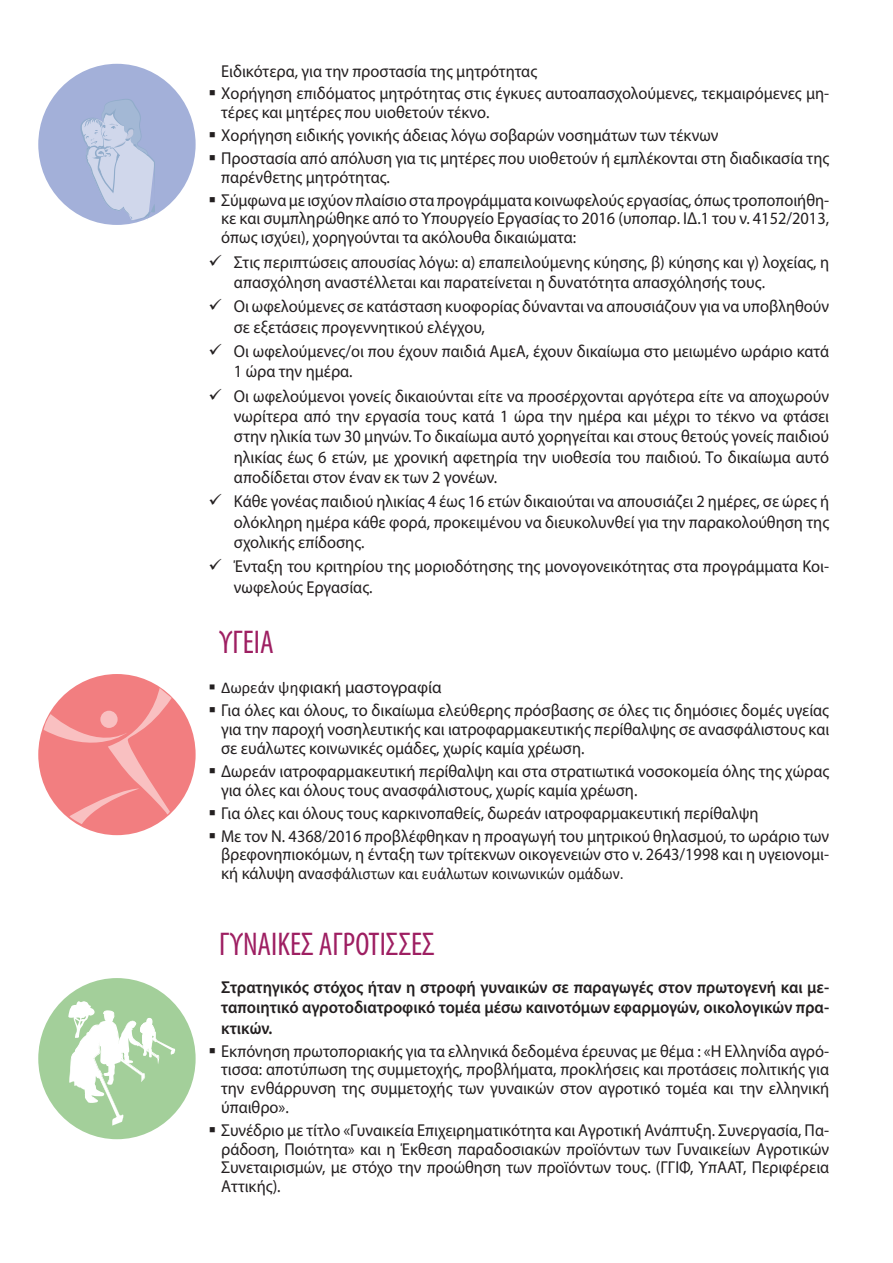
<style>
.page{position:relative;width:893px;height:1263px;background:#fff}
.page>*{position:absolute;margin:0;border:0;box-sizing:border-box;transform-origin:0 0}
.t1{font:condensed 33px "Myriad Pro";color:#9e1f62;scale:.95 1}
.t2{font:17.25px/18.8px "Myriad Pro";color:#231f20;scale:.95 1}
.t3{font:600 17.25px/20.2px "Myriad Pro";color:#231f20;text-align:justify;scale:.95 1}
.t4{font:17.25px "Myriad Pro";color:#231f20}
.t5{font:16.5px "Calibri";letter-spacing:-.005em;color:#231f20;scale:.95 1}
.s1{font-family:"Calibri";font-size:16.5px}
.s2{font-family:"Myriad Pro";font-size:17.25px}
</style>
<div class="page">
<div style="left:38px;top:978px;width:158px;height:161px;background:#a3cf9a;border-radius:50%"></div>
<svg style="left:68px;top:1001px;width:107px;height:124px"></svg>
<div style="left:38px;top:674px;width:158px;height:161px;background:#f27e80;border-radius:50%"></div>
<svg style="left:44px;top:688px;width:128px;height:136px"></svg>
<div style="left:100px;top:711px;width:18px;height:17px;background:#f9c0c1;border-radius:50%"></div>
<div style="left:38px;top:64px;width:158px;height:161px;background:#a3b0d9;border-radius:50%"></div>
<svg style="left:80px;top:99px;width:75px;height:122px"></svg>
<p class="t2" style="left:221px;top:61px;width:334px">Ειδικότερα, για την προστασία της μητρότητας</p>
<p class="t2" style="left:221px;top:84px;width:642px;text-indent:-13px">▪ Χορήγηση επιδόματος μητρότητας στις έγκυες αυτοαπασχολούμενες, τεκμαιρόμενες μη&shy;τέρες και μητέρες που υιοθετούν τέκνο.</p>
<p class="t2" style="left:208px;top:125px;width:538px">▪ Χορήγηση ειδικής γονικής άδειας λόγω σοβαρών νοσημάτων των τέκνων</p>
<p class="t2" style="left:221px;top:148px;width:642px;text-indent:-13px">▪ Προστασία από απόλυση για τις μητέρες που υιοθετούν ή εμπλέκονται στη διαδικασία της παρένθετης μητρότητας.</p>
<p class="t2" style="left:221px;top:190px;width:642px;text-align:justify;text-indent:-13px">▪ Σύμφωνα με ισχύον πλαίσιο στα προγράμματα κοινωφελούς εργασίας, όπως τροποποιήθη&shy;κε και συμπληρώθηκε από το Υπουργείο Εργασίας το 2016 (υποπαρ. ΙΔ.1 του ν. 4152/2013, όπως ισχύει), χορηγούνται τα ακόλουθα δικαιώματα:</p>
<p class="t2" style="left:234px;top:251px;width:628px;line-height:20.2px;text-indent:-26px">✓ Στις περιπτώσεις απουσίας λόγω: α) επαπειλούμενης κύησης, β) κύησης και γ) λοχείας, η απασχόληση αναστέλλεται και παρατείνεται η δυνατότητα απασχόλησής τους.</p>
<p class="t2" style="left:234px;top:296px;width:628px;line-height:20.2px;text-indent:-26px">✓ Οι ωφελούμενες σε κατάσταση κυοφορίας δύνανται να απουσιάζουν για να υποβληθούν σε εξετάσεις προγεννητικού ελέγχου,</p>
<p class="t2" style="left:234px;top:341px;width:628px;line-height:20.2px;text-indent:-26px">✓ Οι ωφελούμενες/οι που έχουν παιδιά ΑμεΑ, έχουν δικαίωμα στο μειωμένο ωράριο κατά<br>1 ώρα την ημέρα.</p>
<p class="t2" style="left:234px;top:386px;width:628px;line-height:20.2px;text-align:justify;text-indent:-26px">✓ Οι ωφελούμενοι γονείς δικαιούνται είτε να προσέρχονται αργότερα είτε να αποχωρούν νωρίτερα από την εργασία τους κατά 1 ώρα την ημέρα και μέχρι το τέκνο να φτάσει στην ηλικία των 30 μηνών. Το δικαίωμα αυτό χορηγείται και στους θετούς γονείς παιδιού ηλικίας έως 6 ετών, με χρονική αφετηρία την υιοθεσία του παιδιού. Το δικαίωμα αυτό αποδίδεται στον έναν εκ των 2 γονέων.</p>
<p class="t2" style="left:234px;top:491px;width:628px;line-height:20.2px;text-align:justify;text-indent:-26px">✓ Κάθε γονέας παιδιού ηλικίας 4 έως 16 ετών δικαιούται να απουσιάζει 2 ημέρες, σε ώρες ή ολόκληρη ημέρα κάθε φορά, προκειμένου να διευκολυνθεί για την παρακολούθηση της σχολικής επίδοσης.</p>
<p class="t2" style="left:234px;top:556px;width:628px;line-height:20.2px;text-indent:-26px">✓ Ένταξη του κριτηρίου της μοριοδότησης της μονογονεικότητας στα προγράμματα Κοι&shy;νωφελούς Εργασίας.</p>
<h1 class="t1" style="left:219px;top:622px;width:59px">ΥΓΕΙΑ</h1>
<p class="t4" style="left:208px;top:677px;width:235px">▪ <span class="s1">Δωρεάν ψη</span>φιακή μαστογραφία</p>
<p class="t2" style="left:221px;top:701px;width:642px;text-align:justify;text-indent:-13px">▪ Για όλες και όλους, το δικαίωμα ελεύθερης πρόσβασης σε όλες τις δημόσιες δομές υγείας για την παροχή νοσηλευτικής και ιατροφαρμακευτικής περίθαλψης σε ανασφάλιστους και σε ευάλωτες κοινωνικές ομάδες, χωρίς καμία χρέωση.</p>
<p class="t2" style="left:221px;top:761px;width:642px;text-indent:-13px">▪ Δωρεάν ιατροφαρμακευτική περίθαλψη και στα στρατιωτικά νοσοκομεία όλης της χώρας για όλες και όλους τους ανασφάλιστους, χωρίς καμία χρέωση.</p>
<p class="t2" style="left:208px;top:803px;width:581px">▪ Για όλες και όλους τους καρκινοπαθείς, δωρεάν ιατροφαρμακευτική περίθαλψη</p>
<p class="t2" style="left:208px;top:826px;width:655px;text-align:right">▪ Με τον Ν. 4368/2016 προβλέφθηκαν η προαγωγή του μητρικού θηλασμού, το ωράριο των βρεφονηπιοκόμων, η ένταξη των τρίτεκνων οικογενειών στο ν. 2643/1998 και η υγειονομι-</p>
<p class="t5" style="left:221px;top:863px;width:425px"><span class="s2">κή κάλυψη αν</span>ασφάλιστων και ευάλωτων κοινωνικών ομάδων.</p>
<h1 class="t1" style="left:219px;top:924px;width:229px">ΓΥΝΑΙΚΕΣ ΑΓΡΟΤΙΣΣΕΣ</h1>
<p class="t3" style="left:221px;top:977px;width:642px">Στρατηγικός στόχος ήταν η στροφή γυναικών σε παραγωγές στον πρωτογενή και με&shy;ταποιητικό αγροτοδιατροφικό τομέα μέσω καινοτόμων εφαρμογών, οικολογικών πρα&shy;κτικών.</p>
<p class="t2" style="left:221px;top:1041px;width:642px;text-align:justify;text-indent:-13px">▪ Εκπόνηση πρωτοποριακής για τα ελληνικά δεδομένα έρευνας με θέμα : «Η Ελληνίδα αγρό&shy;τισσα: αποτύπωση της συμμετοχής, προβλήματα, προκλήσεις και προτάσεις πολιτικής για την ενθάρρυνση της συμμετοχής των γυναικών στον αγροτικό τομέα και την ελληνική ύπαιθρο».</p>
<p class="t2" style="left:221px;top:1120px;width:642px;text-align:justify;text-indent:-13px">▪ Συνέδριο με τίτλο «Γυναικεία Επιχειρηματικότητα και Αγροτική Ανάπτυξη. Συνεργασία, Πα&shy;ράδοση, Ποιότητα» και η Έκθεση παραδοσιακών προϊόντων των Γυναικείων Αγροτικών Συνεταιρισμών, με στόχο την προώθηση των προϊόντων τους. (ΓΓΙΦ, ΥπΑΑΤ, Περιφέρεια Αττικής).</p>
</div>
